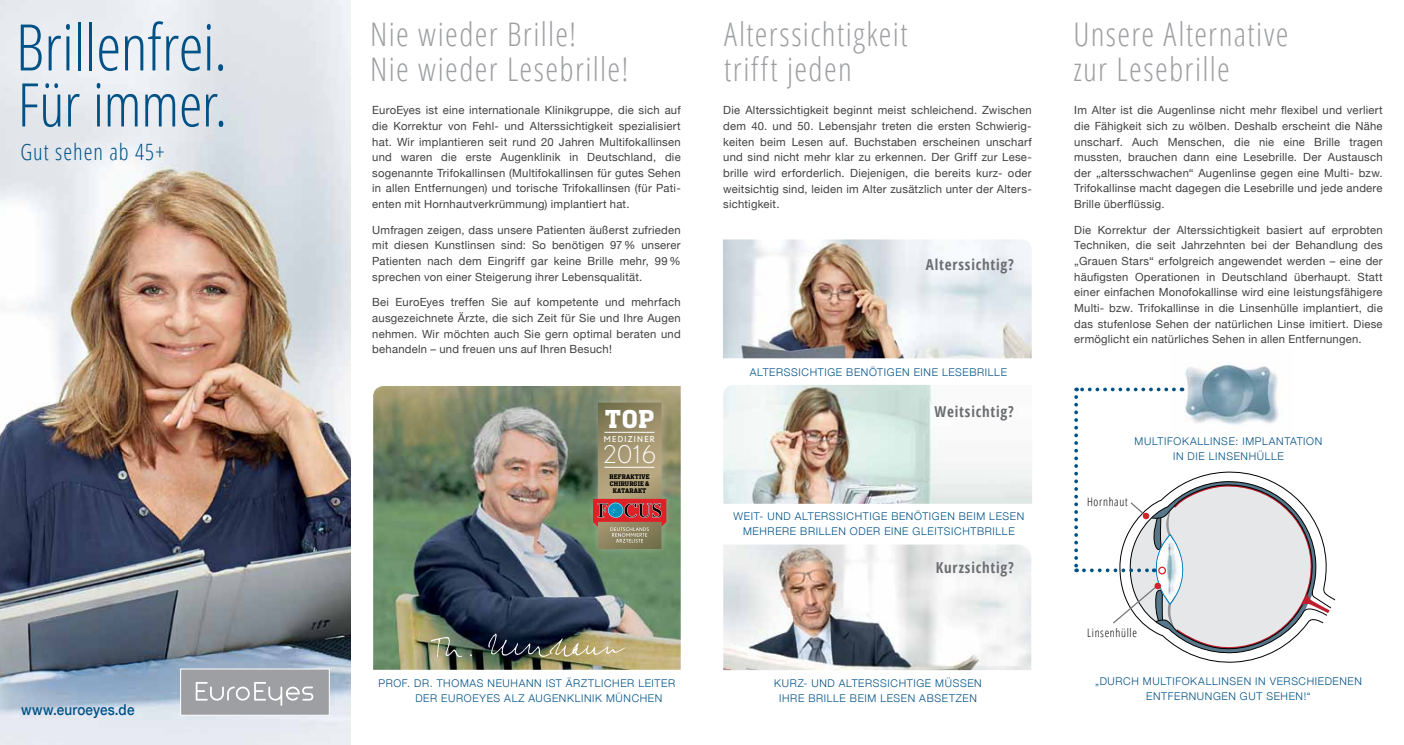
<style>
.page{position:relative;width:1404px;height:745px;background:#fff}
.page>*{position:absolute;margin:0;border:0;box-sizing:border-box;transform-origin:0 0}
.t1{font:300 condensed 64.12px "Open Sans";letter-spacing:-.01em;color:#005186}
.t2{font:300 condensed 60.12px "Open Sans";letter-spacing:-.01em;color:#005186}
.t3{font:300 condensed 32.5px/35px "Open Sans";letter-spacing:.04em;color:#9d9fa2}
.t4{font:300 24.38px "Nobel";color:#fff}
.t5{font:700 24px "Heron Serif";color:#fff}
.t6{font:300 condensed 22.5px "Open Sans";letter-spacing:.04em;color:#005186}
.t7{font:700 condensed 15px "Open Sans";letter-spacing:.055em;color:#6d6e71}
.t8{font:500 15px "Helvetica Neue";letter-spacing:.01em;color:#005186;scale:.9 1}
.t9{font:300 condensed 11.75px "Open Sans";letter-spacing:.055em;color:#000}
.t10{font:11.25px/15.6px "Helvetica Neue";letter-spacing:.02em;color:#414042;text-align:justify}
.t11{font:300 10.62px/15px "Helvetica Neue";letter-spacing:.06em;color:#005186}
.t12{font:8.12px "Nobel";letter-spacing:.135em;color:#fff}
.t13{font:700 6.25px/7.1px "Heron Serif";letter-spacing:.02em;color:#000;text-align:center}
</style>
<div class="page">
<svg style="left:1199px;top:471px;width:60px;height:191px"></svg>
<img style="left:373px;top:386px;width:307px;height:283px">
<div style="left:587px;top:396px;width:85px;height:159px;background:#fff;opacity:.25"></div>
<svg style="left:593px;top:402px;width:73px;height:146px;background:#9e8468"></svg>
<img style="left:723px;top:239px;width:308px;height:119px">
<img style="left:723px;top:385px;width:309px;height:118px">
<img style="left:723px;top:544px;width:308px;height:125px">
<img style="left:422px;top:627px;width:209px;height:42px">
<img style="left:1173px;top:363px;width:106px;height:62px">
<svg style="left:1075px;top:387px;width:98px;height:4px"></svg>
<svg style="left:1074px;top:397px;width:3px;height:175px"></svg>
<svg style="left:1083px;top:476px;width:253px;height:182px"></svg>
<img style="left:0;top:0;width:351px;height:744px">
<div style="left:180px;top:668px;width:150px;height:47px;background:#9d9fa2;border:1px solid #fff"></div>
<svg style="left:196px;top:682px;width:117px;height:23px"></svg>
<h1 class="t1" style="left:16px;top:4px;width:213px">Brillenfrei.</h1>
<h2 class="t2" style="left:18px;top:64px;width:211px">Für immer.</h2>
<h3 class="t6" style="left:20px;top:136px;width:145px">Gut sehen ab 45+</h3>
<h3 class="t8" style="left:21px;top:700px;width:127px">www.euroeyes.de</h3>
<h3 class="t3" style="left:370px;top:16px;width:260px">Nie wieder Brille!<br>Nie wieder Lesebrille!</h3>
<h3 class="t3" style="left:724px;top:16px;width:185px">Alterssichtigkeit trifft jeden</h3>
<h3 class="t3" style="left:1073px;top:16px;width:217px">Unsere Alternative zur Lesebrille</h3>
<p class="t10" style="left:372px;top:102px;width:310px">EuroEyes ist eine internationale Klinikgruppe, die sich auf die Korrektur von Fehl- und Alterssichtigkeit spezialisiert hat. Wir implantieren seit rund 20 Jahren Multifokallinsen und waren die erste Augenklinik in Deutschland, die sogenannte Trifokallinsen (Multifokallinsen für gutes Sehen in allen Entfernungen) und torische Trifokallinsen (für Pati&shy;enten mit Hornhautverkrümmung) implantiert hat.</p>
<p class="t10" style="left:372px;top:222px;width:310px">Umfragen zeigen, dass unsere Patienten äußerst zufrieden mit diesen Kunstlinsen sind: So benötigen 97% unserer Patienten nach dem Eingriff gar keine Brille mehr, 99% sprechen von einer Steigerung ihrer Lebensqualität.</p>
<p class="t10" style="left:372px;top:294px;width:310px">Bei EuroEyes treffen Sie auf kompetente und mehrfach ausgezeichnete Ärzte, die sich Zeit für Sie und Ihre Augen nehmen. Wir möchten auch Sie gern optimal beraten und behandeln – und freuen uns auf Ihren Besuch!</p>
<p class="t10" style="left:723px;top:102px;width:310px">Die Alterssichtigkeit beginnt meist schleichend. Zwischen dem 40. und 50. Lebensjahr treten die ersten Schwierig&shy;keiten beim Lesen auf. Buchstaben erscheinen unscharf und sind nicht mehr klar zu erkennen. Der Griff zur Lese&shy;brille wird erforderlich. Diejenigen, die bereits kurz- oder weitsichtig sind, leiden im Alter zusätzlich unter der Alters&shy;sichtigkeit.</p>
<h3 class="t7" style="left:925px;top:254px;width:89px">Alterssichtig?</h3>
<p class="t10" style="left:1074px;top:102px;width:310px">Im Alter ist die Augenlinse nicht mehr flexibel und verliert die Fähigkeit sich zu wölben. Deshalb erscheint die Nähe unscharf. Auch Menschen, die nie eine Brille tragen mussten, brauchen dann eine Lesebrille. Der Austausch der „altersschwachen“ Augenlinse gegen eine Multi- bzw.<br>Trifokallinse macht dagegen die Lesebrille und jede andere Brille überflüssig.</p>
<p class="t10" style="left:1074px;top:222px;width:310px">Die Korrektur der Alterssichtigkeit basiert auf erprobten Techniken, die seit Jahrzehnten bei der Behandlung des „Grauen Stars“ erfolgreich angewendet werden – eine der häufigsten Operationen in Deutschland überhaupt. Statt einer einfachen Monofokallinse wird eine leistungsfähigere Multi- bzw. Trifokallinse in die Linsenhülle implantiert, die das stufenlose Sehen der natürlichen Linse imitiert. Diese ermöglicht ein natürliches Sehen in allen Entfernungen.</p>
<p class="t11" style="left:749px;top:364px;width:259px">ALTERSSICHTIGE BENÖTIGEN EIN E LESEBRILLE</p>
<h3 class="t5" style="left:604px;top:403px;width:51px">TOP</h3>
<h3 class="t7" style="left:934px;top:400px;width:81px">Weitsichtig?</h3>
<p class="t12" style="left:603px;top:434px;width:53px">MEDIZINER</p>
<h3 class="t4" style="left:602px;top:440px;width:56px">2016</h3>
<p class="t11" style="left:1134px;top:433px;width:187px;text-align:center">MULTIFOKALLINSE: IMPLANTATION<br>IN DIE LINSENHÜLLE</p>
<p class="t13" style="left:609px;top:473px;width:42px">REFRAKTIVE<br>CHIRURGIE &amp;<br>KATARAKT</p>
<p class="t9" style="left:1086px;top:493px;width:42px">Hornhaut</p>
<p class="t11" style="left:743px;top:508px;width:281px;text-indent:148px">BENÖTIGEN BEIM LESEN<br>MEHRERE BRILLEN ODER EIN E GLEITSICHTBRILLE</p>
<p class="t11" style="left:733px;top:508px;width:110px">WEIT- UND ALTERSSICH</p>
<p class="t11" style="left:862px;top:508px;width:14px">TIGE</p>
<h3 class="t7" style="left:935px;top:557px;width:79px">Kurzsichtig?</h3>
<p class="t9" style="left:1086px;top:624px;width:51px">Linsenhülle</p>
<p class="t11" style="left:415px;top:675px;width:261px;text-indent:-37px">PROF. DR. THOMAS NEUHANN IST ÄRZTLICHER LEITER<br>DER EUROEYES ALZ</p>
<p class="t11" style="left:528px;top:690px;width:133px">AUGENKLINIK MÜNCHEN</p>
<p class="t11" style="left:779px;top:675px;width:202px;text-indent:156px">MÜSSEN<br>IHRE BRILLE BEIM LESEN ABSETZEN</p>
<p class="t11" style="left:774px;top:675px;width:9px">KURZ</p>
<p class="t11" style="left:803px;top:675px;width:84px">- UND ALTERSSICH</p>
<p class="t11" style="left:906px;top:675px;width:14px">TIGE</p>
<p class="t11" style="left:1146px;top:673px;width:215px;text-indent:-51px">„DURCH MULTIFOKALLINSEN IN VERSCHIEDEN EN<br>ENT</p>
<p class="t11" style="left:1167px;top:688px;width:144px">FERNUNGEN GUT SEHEN !“</p>
</div>
